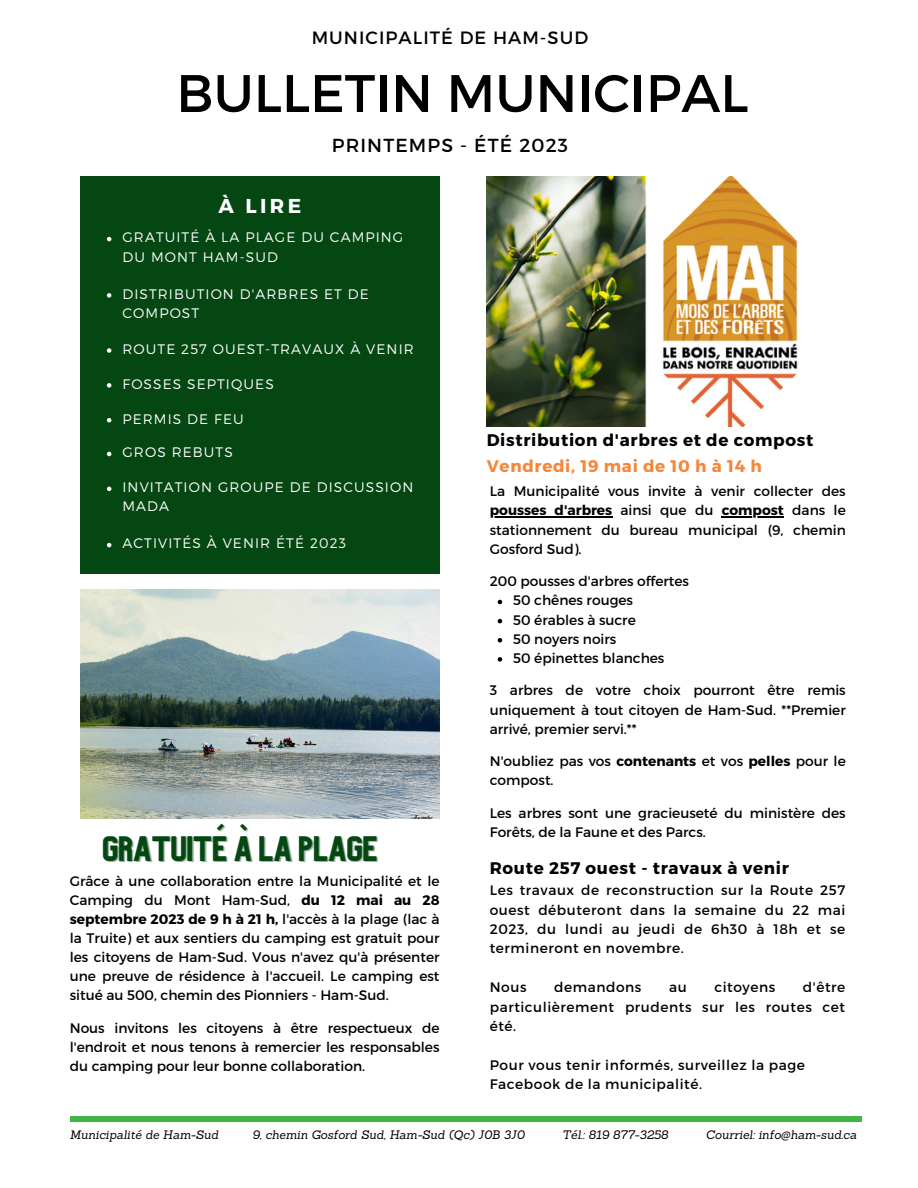
<style>
.page{position:relative;width:918px;height:1188px;background:#fff}
.page>*{position:absolute;margin:0;border:0;box-sizing:border-box;transform-origin:0 0}
.t1{font:52.8px "Montserrat";color:#000}
.t2{font:32.7px "Organic";color:#054712}
.t3{font:700 20.1px "Montserrat";color:#fff}
.t4{font:18.9px "Montserrat";letter-spacing:.06em;color:#000}
.t5{font:17.85px "Montserrat";letter-spacing:.06em;color:#000}
.t6{font:700 16.8px "Montserrat";letter-spacing:.04em;color:#000}
.t7{font:700 16.8px "Montserrat";letter-spacing:.04em;color:#f68639}
.t8{font:13.8px/19.2px "Montserrat";color:#000;text-align:justify}
.t9{font:300 13.8px/19.2px "Montserrat";letter-spacing:.08em;color:#fff}
.t10{font:13.8px/19.4px "Montserrat";letter-spacing:.04em;color:#000}
.t11{font:italic 12px "Sanchez";color:#000}
.s1{font-weight:700}
</style>
<div class="page">
<div style="left:80px;top:177px;width:360px;height:397px;background:#054712"></div>
<img style="left:487px;top:177px;width:311px;height:249px">
<img style="left:80px;top:590px;width:359px;height:229px">
<div style="left:70px;top:1116px;width:792px;height:6px;background:#42b643"></div>
<svg style="left:107px;top:237px;width:4px;height:4px"></svg>
<svg style="left:107px;top:293px;width:4px;height:5px"></svg>
<svg style="left:107px;top:348px;width:4px;height:5px"></svg>
<svg style="left:107px;top:383px;width:4px;height:5px"></svg>
<svg style="left:107px;top:418px;width:4px;height:4px"></svg>
<svg style="left:107px;top:452px;width:4px;height:4px"></svg>
<svg style="left:107px;top:487px;width:4px;height:4px"></svg>
<svg style="left:107px;top:543px;width:4px;height:4px"></svg>
<svg style="left:498px;top:600px;width:4px;height:4px"></svg>
<svg style="left:498px;top:619px;width:4px;height:4px"></svg>
<svg style="left:498px;top:638px;width:4px;height:5px"></svg>
<svg style="left:498px;top:657px;width:4px;height:5px"></svg>
<hr style="left:490px;top:517px;width:122px;height:1px;background:#000">
<hr style="left:722px;top:517px;width:62px;height:1px;background:#000">
<p class="t5" style="left:312px;top:26px;width:278px">MUNICIPALITÉ DE HAM-SUD</p>
<p class="t1" style="left:176px;top:59px;width:574px">BULLETIN MUNICIPAL</p>
<p class="t4" style="left:332px;top:133px;width:238px">PRINTEMPS - ÉTÉ 2023</p>
<p class="t3" style="left:219px;top:193px;width:84px">À LIRE</p>
<p class="t9" style="left:122px;top:227px;width:282px">GRATUITÉ À LA PLAGE DU CAMPING<br>DU MONT HAM-SUD</p>
<p class="t9" style="left:122px;top:284px;width:248px">DISTRIBUTION D'ARBRES ET DE<br>COMPOST</p>
<p class="t9" style="left:122px;top:339px;width:293px">ROUTE 257 OUEST-TRAVAUX À VENIR</p>
<p class="t9" style="left:122px;top:374px;width:153px">FOSSES SEPTIQUES</p>
<p class="t9" style="left:122px;top:408px;width:123px">PERMIS DE FEU</p>
<p class="t9" style="left:122px;top:442px;width:112px">GROS REBUTS</p>
<p class="t9" style="left:122px;top:477px;width:292px">INVITATION GROUPE DE DISCUSSION<br>MADA</p>
<p class="t9" style="left:122px;top:533px;width:225px">ACTIVITÉS À VENIR ÉTÉ 2023</p>
<p class="t2" style="left:103px;top:836px;width:277px">GRATUITÉ À LA PLAGE</p>
<p class="t8" style="left:70px;top:871px;width:371px">Grâce à une collaboration entre la Municipalité et le Camping du Mont Ham-Sud, <span class="s1">du 12 mai au 28 septembre 2023 de 9 h à 21 h,</span> l'accès à la plage (lac à la Truite) et aux sentiers du camping est gratuit pour les citoyens de Ham-Sud. Vous n'avez qu'à présenter une preuve de résidence à l'accueil. Le camping est situé au 500, chemin des Pionniers - Ham-Sud.</p>
<p class="t8" style="left:70px;top:1018px;width:371px">Nous invitons les citoyens à être respectueux de l'endroit et nous tenons à remercier les responsables du camping pour leur bonne collaboration.</p>
<p class="t6" style="left:487px;top:429px;width:328px">Distribution d'arbres et de compost</p>
<p class="t7" style="left:487px;top:455px;width:277px">Vendredi, 19 mai de 10 h à 14 h</p>
<p class="t8" style="left:490px;top:481px;width:358px">La Municipalité vous invite à venir collecter des <span class="s1">pousses d'arbres</span> ainsi que du <span class="s1">compost</span> dans le stationnement du bureau municipal (9, chemin Gosford Sud).</p>
<p class="t8" style="left:490px;top:571px;width:201px">200 pousses d'arbres offertes</p>
<p class="t8" style="left:513px;top:590px;width:121px">50 chênes rouges</p>
<p class="t8" style="left:513px;top:609px;width:124px">50 érables à sucre</p>
<p class="t8" style="left:513px;top:628px;width:105px">50 noyers noirs</p>
<p class="t8" style="left:513px;top:648px;width:153px">50 épinettes blanches</p>
<p class="t8" style="left:490px;top:680px;width:358px">3 arbres de votre choix pourront être remis uniquement à tout citoyen de Ham-Sud. **Premier arrivé, premier servi.**</p>
<p class="t8" style="left:490px;top:751px;width:358px">N'oubliez pas vos <span class="s1">contenants</span> et vos <span class="s1">pelles</span> pour le compost.</p>
<p class="t8" style="left:490px;top:803px;width:358px">Les arbres sont une gracieuseté du ministère des<br>Forêts, de la Faune et des Parcs.</p>
<p class="t6" style="left:490px;top:857px;width:301px">Route 257 ouest - travaux à venir</p>
<p class="t8" style="left:490px;top:880px;width:357px">Les travaux de reconstruction sur la Route 257 ouest débuteront dans la semaine du 22 mai 2023, du lundi au jeudi de 6h30 à 18h et se termineront en novembre.</p>
<p class="t8" style="left:490px;top:977px;width:38px">Nous</p>
<p class="t10" style="left:554px;top:977px;width:89px">demandons</p>
<p class="t8" style="left:669px;top:977px;width:19px">au</p>
<p class="t10" style="left:714px;top:977px;width:62px">citoyens</p>
<p class="t8" style="left:490px;top:977px;width:357px;text-indent:313px">d'être particulièrement prudents sur les routes cet été.</p>
<p class="t10" style="left:490px;top:1054px;width:317px">Pour vous tenir informés, surveillez la page<br>Facebook de la municipalité.</p>
<p class="t11" style="left:70px;top:1127px;width:150px">Municipalité de Ham-Sud</p>
<p class="t11" style="left:252px;top:1127px;width:274px">9, chemin Gosford Sud, Ham-Sud (Qc) J0B 3J0</p>
<p class="t11" style="left:562px;top:1127px;width:108px">Tél.: 819 877-3258</p>
<p class="t11" style="left:706px;top:1127px;width:152px">Courriel: info@ham-sud.ca</p>
</div>
